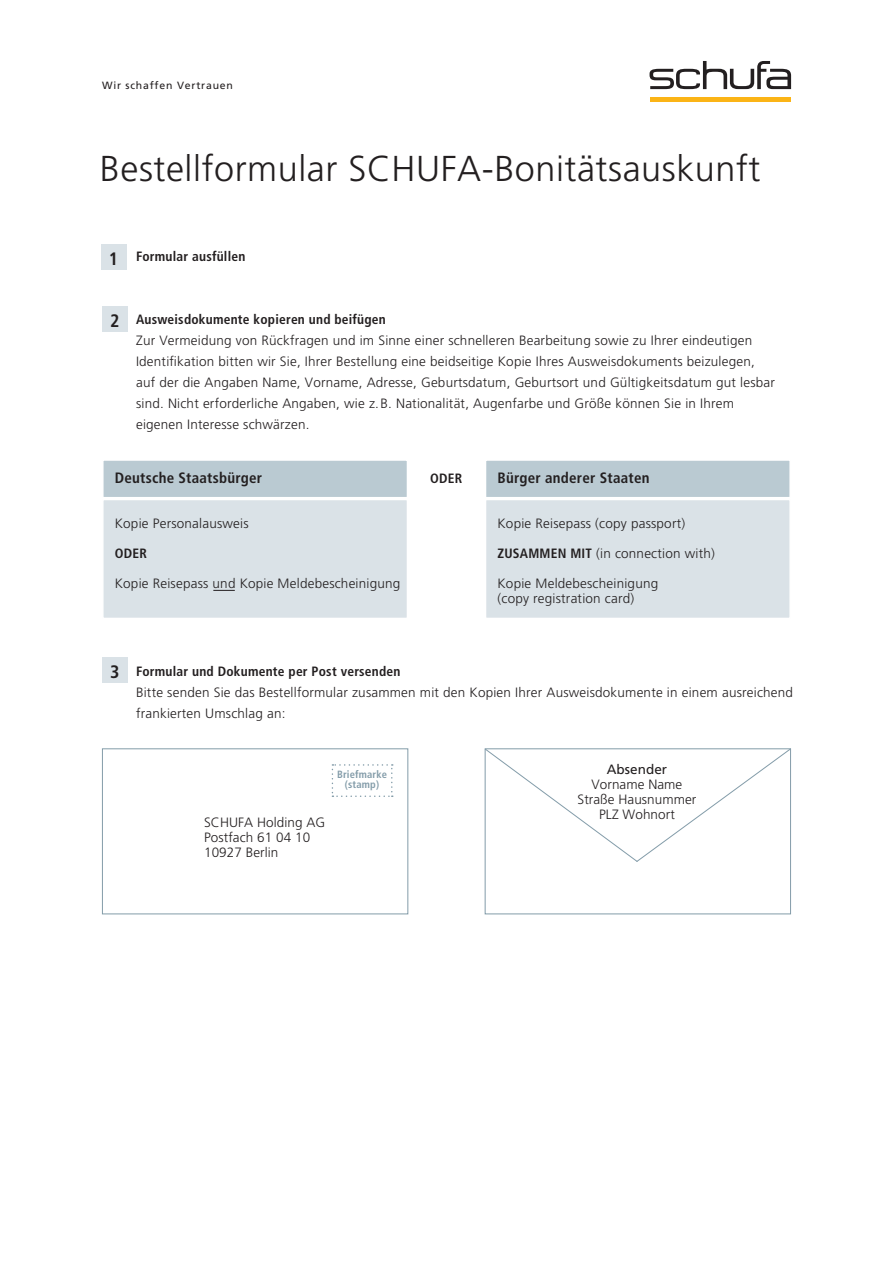
<style>
.page{position:relative;width:893px;height:1263px;background:#fff}
.page>*{position:absolute;margin:0;border:0;box-sizing:border-box;transform-origin:0 0}
.t1{font:300 36px "Frutiger CE";letter-spacing:.015em;color:#231f20}
.t2{font:700 condensed 21px "Frutiger";color:#231f20}
.t3{font:700 condensed 18px "Frutiger";color:#231f20}
.t4{font:700 condensed 15px "Frutiger";letter-spacing:.015em;color:#231f20}
.t5{font:300 13.5px/21px "Frutiger CE";letter-spacing:.015em;color:#231f20}
.t6{font:700 condensed 13.5px "Frutiger";letter-spacing:.015em;color:#231f20}
.t7{font:13.5px "Frutiger CE";letter-spacing:.005em;color:#231f20}
.t8{font:10.5px "Frutiger CE";letter-spacing:.075em;color:#231f20}
.t9{font:700 condensed 10.5px/10.5px "Frutiger";letter-spacing:.015em;color:#839ca9;text-align:center}
.s1{font-family:"Frutiger";font-weight:700;font-stretch:condensed}
</style>
<div class="page">
<hr style="left:650px;top:98px;width:141px;height:4px;background:#fbb416">
<svg style="left:650px;top:61px;width:141px;height:28px"></svg>
<div style="left:485px;top:459px;width:306px;height:39px;background:#bacad2;border:2px solid #fff"></div>
<div style="left:485px;top:499px;width:306px;height:120px;background:#dae2e7;border:2px solid #fff"></div>
<div style="left:102px;top:459px;width:306px;height:39px;background:#bacad2;border:2px solid #fff"></div>
<div style="left:102px;top:499px;width:306px;height:120px;background:#dae2e7;border:2px solid #fff"></div>
<div style="left:101px;top:244px;width:25px;height:26px;background:#dae2e7"></div>
<svg style="left:484px;top:748px;width:307px;height:115px"></svg>
<div style="left:102px;top:748px;width:306px;height:166px;border:1px solid #839ca9"></div>
<svg style="left:332px;top:764px;width:61px;height:33px"></svg>
<svg style="left:213px;top:590px;width:22px;height:1px"></svg>
<div style="left:102px;top:306px;width:26px;height:26px;background:#dae2e7"></div>
<div style="left:102px;top:657px;width:26px;height:25px;background:#dae2e7"></div>
<p class="t8" style="left:102px;top:80px;width:132px">Wir schaffen Vertrauen</p>
<h1 class="t1" style="left:100px;top:148px;width:662px">Bestellformular SCHUFA-Bonitätsauskunft</h1>
<h3 class="t3" style="left:109px;top:248px;width:11px">1</h3>
<p class="t6" style="left:136px;top:248px;width:111px">Formular ausfüllen</p>
<h2 class="t2" style="left:109px;top:307px;width:12px">2</h2>
<h3 class="t3" style="left:110px;top:310px;width:11px">2</h3>
<p class="t6" style="left:136px;top:311px;width:251px">Ausweisdokumente kopieren und beifügen</p>
<p class="t5" style="left:136px;top:330px;width:640px">Zur Vermeidung von Rückfragen und im Sinne einer schnelleren Bearbeitung sowie zu Ihrer eindeutigen Identifikation bitten wir Sie, Ihrer Bestellung eine beidseitige Kopie Ihres Ausweisdokuments beizulegen, auf der die Angaben Name, Vorname, Adresse, Geburtsdatum, Geburtsort und Gültigkeitsdatum gut lesbar sind. Nicht erforderliche Angaben, wie z.B. Nationalität, Augenfarbe und Größe können Sie in Ihrem eigenen Interesse schwärzen.</p>
<p class="t4" style="left:115px;top:468px;width:149px">Deutsche Staatsbürger</p>
<p class="t6" style="left:430px;top:470px;width:34px">oder</p>
<p class="t4" style="left:497px;top:468px;width:154px">Bürger anderer Staaten</p>
<p class="t5" style="left:115px;top:513px;width:135px">Kopie Personalausweis</p>
<p class="t6" style="left:115px;top:545px;width:9px">ODER</p>
<p class="t5" style="left:115px;top:573px;width:287px">Kopie Reisepass und Kopie Meldebescheinigung</p>
<p class="t5" style="left:497px;top:513px;width:189px">Kopie Reisepass (copy passport)</p>
<p class="t5" style="left:497px;top:543px;width:219px"><span class="s1">zusammen mit</span> (in connection with)</p>
<p class="t5" style="left:497px;top:576px;width:162px;line-height:15px">Kopie Meldebescheinigung (copy registration card)</p>
<h2 class="t2" style="left:110px;top:657px;width:12px">3</h2>
<h3 class="t3" style="left:110px;top:661px;width:11px">3</h3>
<p class="t6" style="left:136px;top:663px;width:266px">Formular und Dokumente per Post versenden</p>
<p class="t5" style="left:136px;top:681px;width:658px">Bitte senden Sie das Bestellformular zusammen mit den Kopien Ihrer Ausweisdokumente in einem ausreichend frankierten Umschlag an:</p>
<p class="t5" style="left:204px;top:815px;width:123px;line-height:15px">SCHUFA Holding AG<br>Postfach 61 04 10<br>10927 Berlin</p>
<p class="t9" style="left:337px;top:769px;width:52px">Briefmarke (stamp)</p>
<p class="t7" style="left:607px;top:761px;width:62px">Absender</p>
<p class="t5" style="left:577px;top:776px;width:120px;line-height:15px;text-align:center">Vorname Name<br>Straße Hausnummer<br>PLZ Wohnort</p>
</div>
